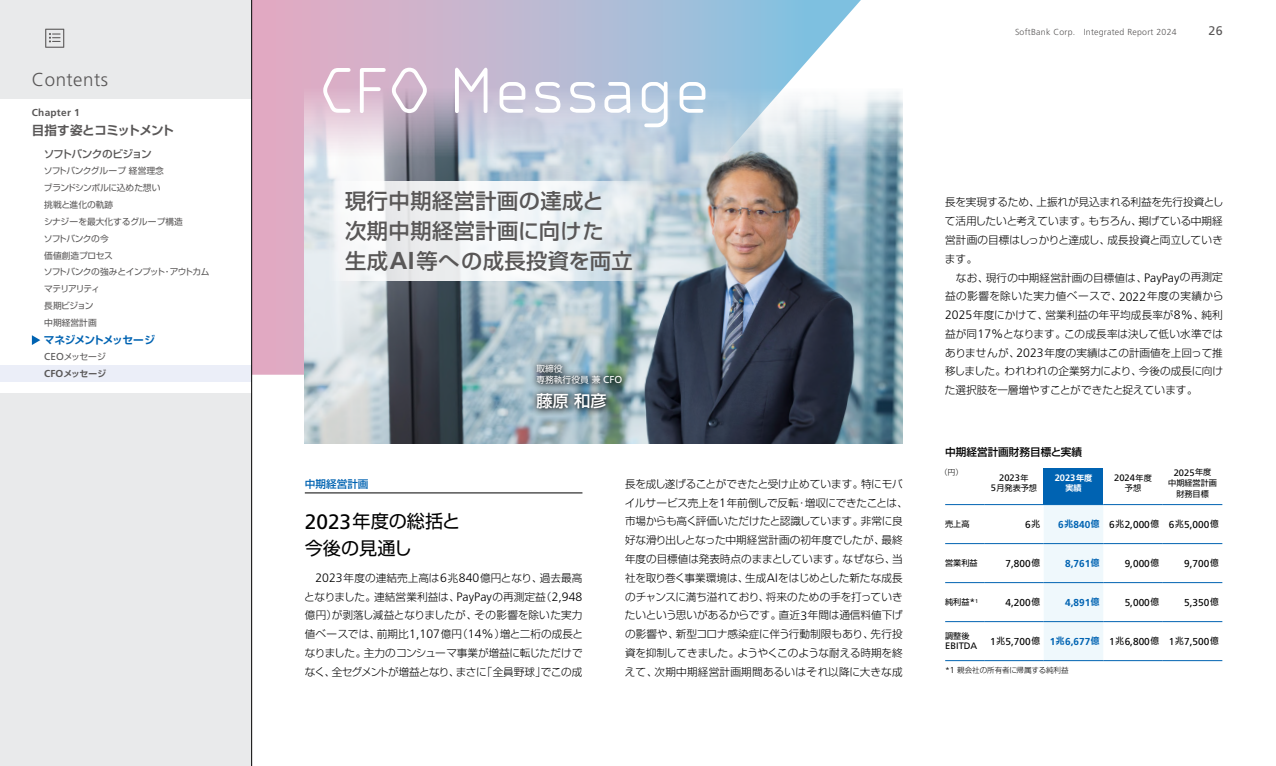
<style>
.page{position:relative;width:1276px;height:766px;background:#fff}
.page>*{position:absolute;margin:0;border:0;box-sizing:border-box;transform-origin:0 0}
.t1{font:300 60px "OCRA Tribute Pro";letter-spacing:.03em;color:#fff}
.t2{font:500 21.25px/30px "Shin Go Pr 6";letter-spacing:.02em;color:#595757}
.t3{font:300 18.62px "Frutiger LT Pro";letter-spacing:.025em;color:#595757}
.t4{font:18.12px/26.2px "Shin Go Pr 6";color:#000}
.t5{font:500 16.25px "Shin Go Pr 6";color:#fff}
.t6{font:700 12.5px "Shin Go Pr 6 De";letter-spacing:-.04em;color:#595757}
.t7{font:12.5px "Frutiger LT Pro";color:#595757}
.t8{font:300 10.62px/18.8px "Shin Go Pr 6";letter-spacing:-.01em;color:#000;text-align:justify}
.t9{font:500 10.62px "Shin Go Pr 6";color:#000}
.t10{font:500 10.62px "Shin Go Pr 6";letter-spacing:-.055em;color:#595757}
.t11{font:700 10.62px "Shin Go Pr 6 De";letter-spacing:-.055em;color:#0063b2}
.t12{font:500 10.62px "Shin Go Pr 6";color:#0063b2}
.t13{font:10.12px "Frutiger LT Pro";color:#000}
.t14{font:700 10.12px "Frutiger LT Pro";color:#0063b2}
.t15{font:700 10.12px "Frutiger LT Pro";letter-spacing:.025em;color:#595757}
.t16{font:9.38px "Frutiger LT Pro";color:#000}
.t17{font:700 9.38px "Frutiger LT Pro";color:#fff}
.t18{font:8.75px/16.9px "Shin Go Pr 6";letter-spacing:-.045em;color:#595757}
.t19{font:300 8.75px "Frutiger LT Pro";letter-spacing:.03em;color:#595757}
.t20{font:8.75px/11.2px "Shin Go Pr 6";color:#fff}
.t21{font:700 8.75px "Shin Go Pr 6 De";letter-spacing:-.01em;color:#595757}
.t22{font:8.12px/10.6px "Shin Go Pr 6";color:#000;text-align:center}
.t23{font:700 8.12px "Shin Go Pr 6 De";color:#fff}
.t24{font:300 7.5px "Shin Go Pr 6";color:#000}
.s1{font-family:"Frutiger LT Pro";font-size:10.12px}
.s2{font-family:"Frutiger LT Pro";font-weight:700;font-size:24.38px}
.s3{font-family:"Frutiger LT Pro";font-size:20.88px}
.s4{font-family:"Frutiger LT Pro";font-size:12.25px}
.s5{font-family:"Shin Go Pr 6";font-size:8.12px}
.s6{font-family:"Frutiger LT Pro";font-size:9.38px}
.s7{font-family:"Shin Go Pr 6 De";font-size:8.12px}
.s8{font-family:"Shin Go Pr 6";font-size:8.75px}
.s9{font-weight:700;color:#0063b2}
.s10{font-family:"Shin Go Pr 6 De";font-weight:700;font-size:8.75px;color:#0063b2}
.s11{font-family:"Shin Go Pr 6 De";font-size:8.75px}
.s12{font-family:"Frutiger LT Pro";font-size:8.62px}
</style>
<div class="page">
<svg style="left:252px;top:0;width:609px;height:374px;background:#c4b8d0"></svg>
<img style="left:305px;top:89px;width:597px;height:354px">
<svg style="left:326px;top:181px;width:327px;height:99px;fill:#edf2f4"></svg>
<img style="left:529px;top:357px;width:100px;height:58px">
<hr style="left:305px;top:492px;width:277px;height:1px;background:#000">
<svg style="left:945px;top:505px;width:277px;height:118px"></svg>
<div style="left:1043px;top:468px;width:60px;height:36px;background:#0063b2"></div>
<div style="left:1043px;top:505px;width:60px;height:155px;background:#eff8fc"></div>
<hr style="left:945px;top:543px;width:39px;height:1px;background:#0063b2">
<hr style="left:984px;top:543px;width:59px;height:1px;background:#0063b2">
<hr style="left:1043px;top:543px;width:60px;height:1px;background:#0063b2">
<hr style="left:1103px;top:543px;width:59px;height:1px;background:#0063b2">
<hr style="left:1162px;top:543px;width:60px;height:1px;background:#0063b2">
<hr style="left:945px;top:582px;width:39px;height:1px;background:#0063b2">
<hr style="left:984px;top:582px;width:59px;height:1px;background:#0063b2">
<hr style="left:1043px;top:582px;width:60px;height:1px;background:#0063b2">
<hr style="left:1103px;top:582px;width:59px;height:1px;background:#0063b2">
<hr style="left:1162px;top:582px;width:60px;height:1px;background:#0063b2">
<hr style="left:945px;top:621px;width:39px;height:1px;background:#0063b2">
<hr style="left:984px;top:621px;width:59px;height:1px;background:#0063b2">
<hr style="left:1043px;top:621px;width:60px;height:1px;background:#0063b2">
<hr style="left:1103px;top:621px;width:59px;height:1px;background:#0063b2">
<hr style="left:1162px;top:621px;width:60px;height:1px;background:#0063b2">
<hr style="left:945px;top:660px;width:39px;height:1px;background:#0063b2">
<hr style="left:984px;top:660px;width:59px;height:1px;background:#0063b2">
<hr style="left:1043px;top:660px;width:60px;height:1px;background:#0063b2">
<hr style="left:1103px;top:660px;width:59px;height:1px;background:#0063b2">
<hr style="left:1162px;top:660px;width:60px;height:1px;background:#0063b2">
<hr style="left:945px;top:504px;width:39px;height:1px;background:#0063b2">
<hr style="left:984px;top:504px;width:59px;height:1px;background:#0063b2">
<hr style="left:1043px;top:504px;width:60px;height:1px;background:#0063b2">
<hr style="left:1103px;top:504px;width:59px;height:1px;background:#0063b2">
<hr style="left:1162px;top:504px;width:60px;height:1px;background:#0063b2">
<div style="left:0;top:0;width:252px;height:765px;background:#e9eaeb"></div>
<div style="left:0;top:99px;width:252px;height:293px;background:#fff"></div>
<svg style="left:45px;top:29px;width:19px;height:19px"></svg>
<div style="left:0;top:365px;width:252px;height:17px;background:#ebeef8"></div>
<svg style="left:32px;top:335px;width:8px;height:10px"></svg>
<hr style="left:251px;top:0;width:1px;height:765px;background:#000">
<h3 class="t3" style="left:32px;top:68px;width:78px">Contents</h3>
<p class="t15" style="left:32px;top:106px;width:49px">Chapter 1</p>
<p class="t6" style="left:32px;top:120px;width:144px">目指す姿とコミットメント</p>
<p class="t10" style="left:44px;top:145px;width:110px">ソフトバンクのビジョン</p>
<p class="t18" style="left:44px;top:162px;width:167px">ソフトバンクグループ経営理念<br>ブランドシンボルに込めた想い<br>挑戦と進化の軌跡<br>シナジーを最大化するグループ構造<br>ソフトバンクの今<br>価値創造プロセス<br>ソフトバンクの強みとインプット・アウトカムマテリアリティ<br>長期ビジョン<br>中期経営計画</p>
<p class="t18" style="left:44px;top:347px;width:63px"><span class="s1">CEO</span>メッセージ</p>
<p class="t11" style="left:44px;top:331px;width:113px">マネジメントメッセージ</p>
<p class="t21" style="left:44px;top:366px;width:63px"><span class="s1">CFO</span>メッセージ</p>
<h1 class="t1" style="left:320px;top:54px;width:391px">CFO Message</h1>
<h2 class="t2" style="left:345px;top:184px;width:289px">現行中期経営計画の達成と<br>次期中期経営計画に向けた<br>生成<span class="s2">AI</span>等への成長投資を両立</h2>
<p class="t20" style="left:536px;top:362px;width:87px">取締役<br>専務執行役員兼 <span class="s1">CFO</span></p>
<h3 class="t5" style="left:536px;top:387px;width:72px">藤原和彦</h3>
<p class="t12" style="left:305px;top:475px;width:65px">中期経営計画</p>
<h3 class="t4" style="left:305px;top:507px;width:157px"><span class="s3">2023</span>年度の総括と今後の見通し</h3>
<p class="t8" style="left:304px;top:567px;width:280px;text-indent:11px"><span class="s4">2023</span>年度の連結売上高は<span class="s4">6</span>兆<span class="s4">840</span>億円となり、過去最高となりました。連結営業利益は、<span class="s4">PayPay</span>の再測定益（<span class="s4">2,948</span>億円）が剥落し減益となりましたが、その影響を除いた実力値ベースでは、前期比<span class="s4">1,107</span>億円（<span class="s4">14%</span>）増と二桁の成長となりました。主力のコンシューマ事業が増益に転じただけでなく、全セグメントが増益となり、まさに「全員野球」でこの成</p>
<p class="t8" style="left:625px;top:473px;width:285px;text-align:left">長を成し遂げることができたと受け止めています。特にモバイルサービス売上を<span class="s4">1</span>年前倒しで反転・増収にできたことは、市場からも高く評価いただけたと認識しています。非常に良好な滑り出しとなった中期経営計画の初年度でしたが、最終年度の目標値は発表時点のままとしています。なぜなら、当社を取り巻く事業環境は、生成<span class="s4">AI</span>をはじめとした新たな成長のチャンスに満ち溢れており、将来のための手を打っていきたいという思いがあるからです。直近<span class="s4">3</span>年間は通信料値下げの影響や、新型コロナ感染症に伴う行動制限もあり、先行投資を抑制してきました。ようやくこのような耐える時期を終えて、次期中期経営計画期間あるいはそれ以降に大きな成</p>
<p class="t19" style="left:1015px;top:27px;width:163px">SoftBank Corp. Integrated Report 2024</p>
<p class="t7" style="left:1208px;top:23px;width:16px">26</p>
<p class="t8" style="left:944px;top:192px;width:280px">長を実現するため、上振れが見込まれる利益を先行投資として活用したいと考えています。もちろん、掲げている中期経営計画の目標はしっかりと達成し、成長投資と両立していきます。</p>
<p class="t8" style="left:945px;top:267px;width:280px;text-indent:11px">なお、現行の中期経営計画の目標値は、<span class="s4">PayPay</span>の再測定益の影響を除いた実力値ベースで、<span class="s4">2022</span>年度の実績から<span class="s4">2025</span>年度にかけて、営業利益の年平均成長率が<span class="s4">8%</span>、純利益が同<span class="s4">17%</span>となります。この成長率は決して低い水準ではありませんが、<span class="s4">2023</span>年度の実績はこの計画値を上回って推移しました。われわれの企業努力により、今後の成長に向けた選択肢を一層増やすことができたと捉えています。</p>
<p class="t9" style="left:945px;top:443px;width:138px">中期経営計画財務目標と実績</p>
<p class="t24" style="left:940px;top:465px;width:24px">（円）</p>
<p class="t16" style="left:999px;top:472px;width:31px">2023<span class="s5">年</span></p>
<p class="t22" style="left:991px;top:482px;width:48px"><span class="s6">5</span>月発表予想</p>
<p class="t17" style="left:1054px;top:472px;width:39px">2023<span class="s7">年度</span></p>
<p class="t23" style="left:1065px;top:481px;width:18px">実績</p>
<p class="t16" style="left:1114px;top:472px;width:39px">2024<span class="s5">年度</span></p>
<p class="t22" style="left:1125px;top:482px;width:18px">予想</p>
<p class="t16" style="left:1173px;top:466px;width:39px">2025<span class="s5">年度</span></p>
<p class="t22" style="left:1168px;top:477px;width:50px">中期経営計画財務目標</p>
<p class="t22" style="left:945px;top:518px;width:26px">売上高</p>
<p class="t13" style="left:1025px;top:518px;width:17px">6<span class="s8">兆</span></p>
<p class="t13" style="left:1058px;top:518px;width:162px"><span class="s9">6</span><span class="s10">兆</span><span class="s9">840</span><span class="s10">億</span> 6<span class="s8">兆</span>2,000<span class="s8">億</span> 6<span class="s8">兆</span>5,000<span class="s8">億</span></p>
<p class="t22" style="left:945px;top:557px;width:34px">営業利益</p>
<p class="t13" style="left:1005px;top:557px;width:36px">7,800<span class="s8">億</span></p>
<p class="t14" style="left:1065px;top:557px;width:36px">8,761<span class="s11">億</span></p>
<p class="t13" style="left:1124px;top:557px;width:36px">9,000<span class="s8">億</span></p>
<p class="t13" style="left:1184px;top:557px;width:36px">9,700<span class="s8">億</span></p>
<p class="t22" style="left:945px;top:596px;width:35px">純利益<span class="s6">*</span><sup>1</sup></p>
<p class="t13" style="left:1005px;top:596px;width:36px">4,200<span class="s8">億</span></p>
<p class="t14" style="left:1065px;top:596px;width:36px">4,891<span class="s11">億</span></p>
<p class="t13" style="left:1124px;top:596px;width:36px">5,000<span class="s8">億</span></p>
<p class="t13" style="left:1184px;top:596px;width:36px">5,350<span class="s8">億</span></p>
<p class="t22" style="left:945px;top:630px;width:26px">調整後</p>
<p class="t16" style="left:945px;top:640px;width:34px">EBITDA</p>
<p class="t13" style="left:990px;top:635px;width:230px">1<span class="s8">兆</span>5,700<span class="s8">億</span> <span class="s9">1</span><span class="s10">兆</span><span class="s9">6,677</span><span class="s10">億</span> 1<span class="s8">兆</span>6,800<span class="s8">億</span> 1<span class="s8">兆</span>7,500<span class="s8">億</span></p>
<p class="t24" style="left:945px;top:663px;width:125px"><span class="s12">*1</span> 親会社の所有者に帰属する純利益</p>
</div>
